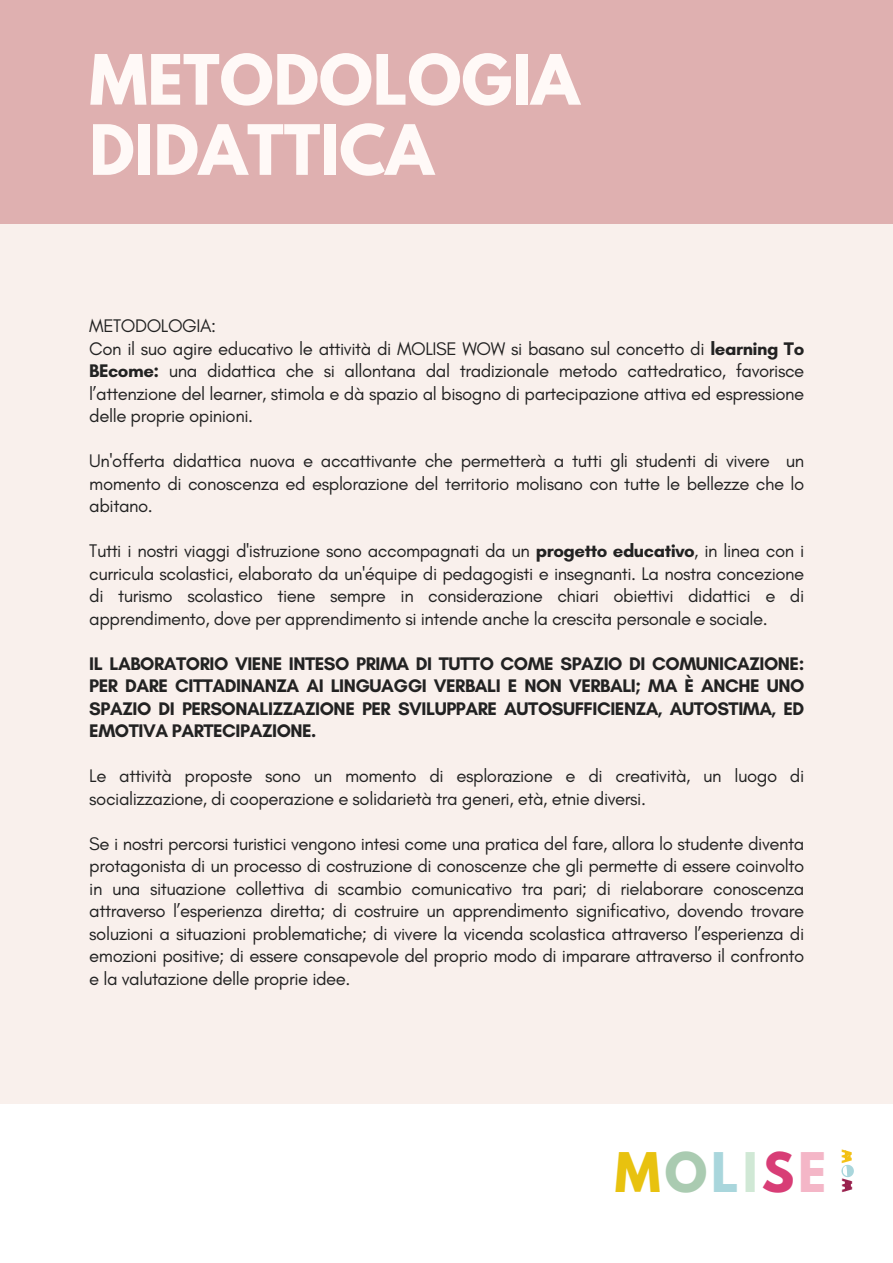
<style>
.page{position:relative;width:893px;height:1263px;background:#f9f0ec}
.page>*{position:absolute;margin:0;border:0;box-sizing:border-box;transform-origin:0 0}
.t1{font:700 61.43px/70.1px "League Spartan";color:#fff9f7}
.t2{font:700 48.38px "League Spartan";letter-spacing:.085em;color:#e8c20f}
.t3{font:18.6px/22.5px "Glacial Indifference";letter-spacing:-.025em;color:#222;text-align:justify}
.t4{font:700 18.6px/22.5px "Glacial Indifference";letter-spacing:-.025em;color:#222;text-align:justify}
.t5{font:700 11.93px "League Spartan";color:#99224e}
.t6{font:700 11.93px "League Spartan";color:#f3c115}
.s1{font-weight:700}
.s2{color:#aacbb1}
.s3{color:#a9d6dc}
.s4{color:#d0e8d5}
.s5{color:#d83d76}
.s6{color:#f4b6c7}
</style>
<div class="page">
<div style="left:0;top:0;width:893px;height:223px;background:#dfb0b0"></div>
<div style="left:0;top:1105px;width:893px;height:158px;background:#fff"></div>
<svg style="left:841px;top:1150px;width:13px;height:41px"></svg>
<h1 class="t1" style="left:89px;top:53px;width:491px">METODOLOGIA<br>DIDATTICA</h1>
<p class="t3" style="left:89px;top:314px;width:716px;text-align:left">METODOLOGIA:<br>Con il suo agire educativo le attività di MOLISE WOW si basano sul concetto di <span class="s1">learning To BEcome:</span> una didattica che si allontana dal tradizionale metodo cattedratico, favorisce l’attenzione del learner, stimola e dà spazio al bisogno di partecipazione attiva ed espressione delle proprie opinioni.</p>
<p class="t3" style="left:89px;top:449px;width:716px">Un'offerta didattica nuova e accattivante che permetterà a tutti gli studenti di vivere un momento di conoscenza ed esplorazione del territorio molisano con tutte le bellezze che lo abitano.</p>
<p class="t3" style="left:89px;top:539px;width:716px">Tutti i nostri viaggi d'istruzione sono accompagnati da un <span class="s1">progetto educativo</span>, in linea con i curricula scolastici, elaborato da un'équipe di pedagogisti e insegnanti. La nostra concezione di turismo scolastico tiene sempre in considerazione chiari obiettivi didattici e di apprendimento, dove per apprendimento si intende anche la crescita personale e sociale.</p>
<p class="t4" style="left:89px;top:652px;width:716px">IL LABORATORIO VIENE INTESO PRIMA DI TUTTO COME SPAZIO DI COMUNICAZIONE:<br>PER DARE CITTADINANZA AI LINGUAGGI VERBALI E NON VERBALI; MA È ANCHE UNO SPAZIO DI PERSONALIZZAZIONE PER SVILUPPARE AUTOSUFFICIENZA, AUTOSTIMA, ED EMOTIVA PARTECIPAZIONE.</p>
<p class="t3" style="left:89px;top:764px;width:716px">Le attività proposte sono un momento di esplorazione e di creatività, un luogo di socializzazione, di cooperazione e solidarietà tra generi, età, etnie diversi.</p>
<p class="t3" style="left:89px;top:832px;width:716px">Se i nostri percorsi turistici vengono intesi come una pratica del fare, allora lo studente diventa protagonista di un processo di costruzione di conoscenze che gli permette di essere coinvolto in una situazione collettiva di scambio comunicativo tra pari; di rielaborare conoscenza attraverso l’esperienza diretta; di costruire un apprendimento significativo, dovendo trovare soluzioni a situazioni problematiche; di vivere la vicenda scolastica attraverso l’esperienza di emozioni positive; di essere consapevole del proprio modo di imparare attraverso il confronto e la valutazione delle proprie idee.</p>
<h2 class="t2" style="left:615px;top:1149px;width:213px">M<span class="s2">O</span><span class="s3">L</span><span class="s4">I</span><span class="s5">S</span><span class="s6">E</span></h2>
<p class="t6" style="left:841px;top:1163px;width:15px;rotate:-90deg">W</p>
<p class="t5" style="left:841px;top:1192px;width:15px;rotate:-90deg">W</p>
</div>
